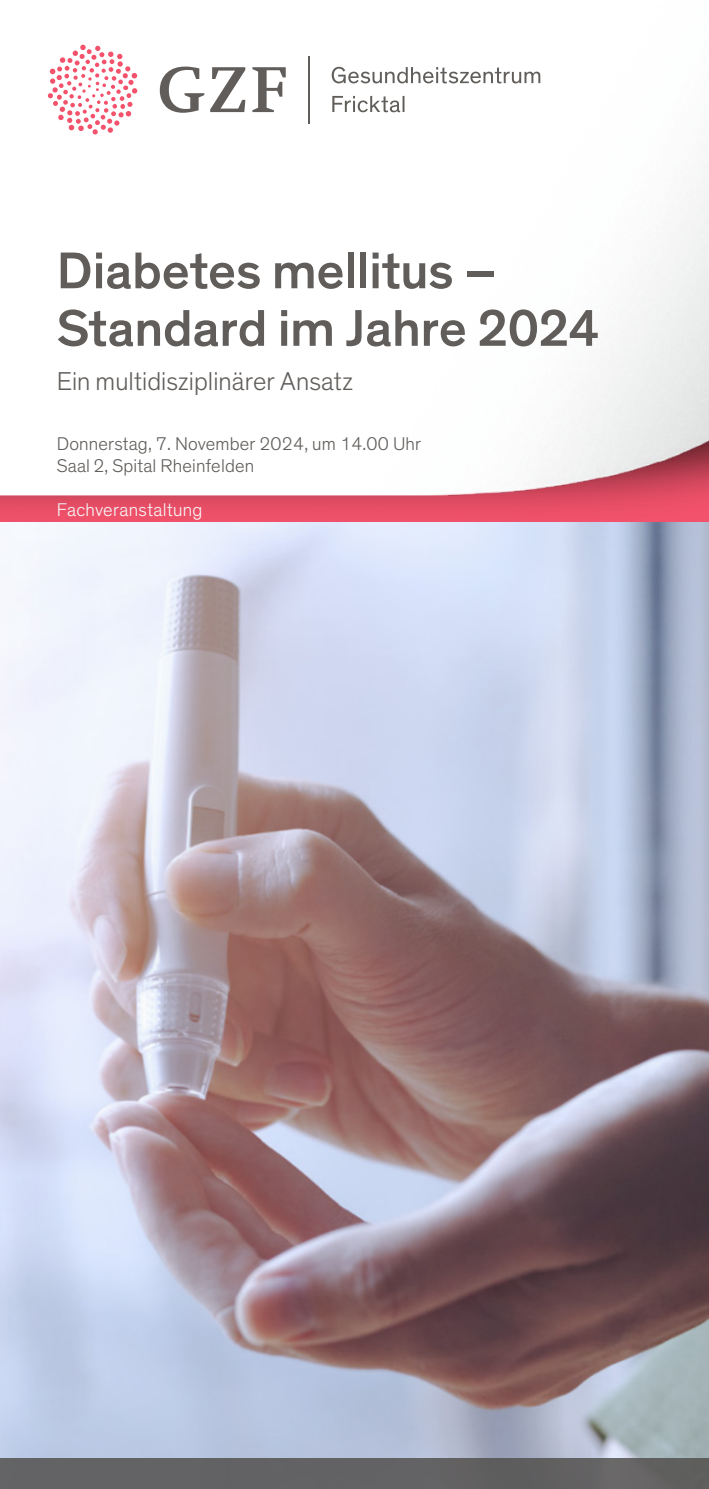
<style>
.page{position:relative;width:709px;height:1489px;background:#fff}
.page>*{position:absolute;margin:0;border:0;box-sizing:border-box;transform-origin:0 0}
.ÜBERSCHRIFT_C_21_0{font:500 52.5px/57.5px "Theinhardt";letter-spacing:-.005em;color:#605d5a}
.UNTERTITEL_10_5{font:300 26.25px "Theinhardt";color:#605d5a}
.UNTERTITEL_7_5{font:300 18.75px/21.8px "Theinhardt";letter-spacing:.01em;color:#605d5a}
.ZUSATZELEMENT_TEMP_7_5{font:300 18.75px "Theinhardt";letter-spacing:.015em;color:#fff}
</style>
<div class="page">
<img style="left:0;top:538px;width:709px;height:920px">
<div style="left:0;top:1458px;width:709px;height:30px;background:#636264"></div>
<img style="left:0;top:44px;width:709px;height:494px">
<svg style="left:48px;top:45px;width:89px;height:89px"></svg>
<svg style="left:160px;top:67px;width:126px;height:46px"></svg>
<hr style="left:308px;top:56px;width:2px;height:67px;background:#605d5a">
<svg style="left:332px;top:96px;width:72px;height:16px"></svg>
<svg style="left:332px;top:67px;width:208px;height:16px"></svg>
<p class="ÜBERSCHRIFT_C_21_0" style="left:57px;top:242px;width:544px">Diabetes mellitus –<br>Standard im Jahre 2024</p>
<p class="UNTERTITEL_10_5" style="left:57px;top:366px;width:298px">Ein multidisziplinärer Ansatz</p>
<p class="UNTERTITEL_7_5" style="left:57px;top:433px;width:366px">Donnerstag, 7. November 2024, um 14.00 Uhr<br>Saal 2, Spital Rheinfelden</p>
<p class="ZUSATZELEMENT_TEMP_7_5" style="left:57px;top:498px;width:147px">Fachveranstaltung</p>
</div>
